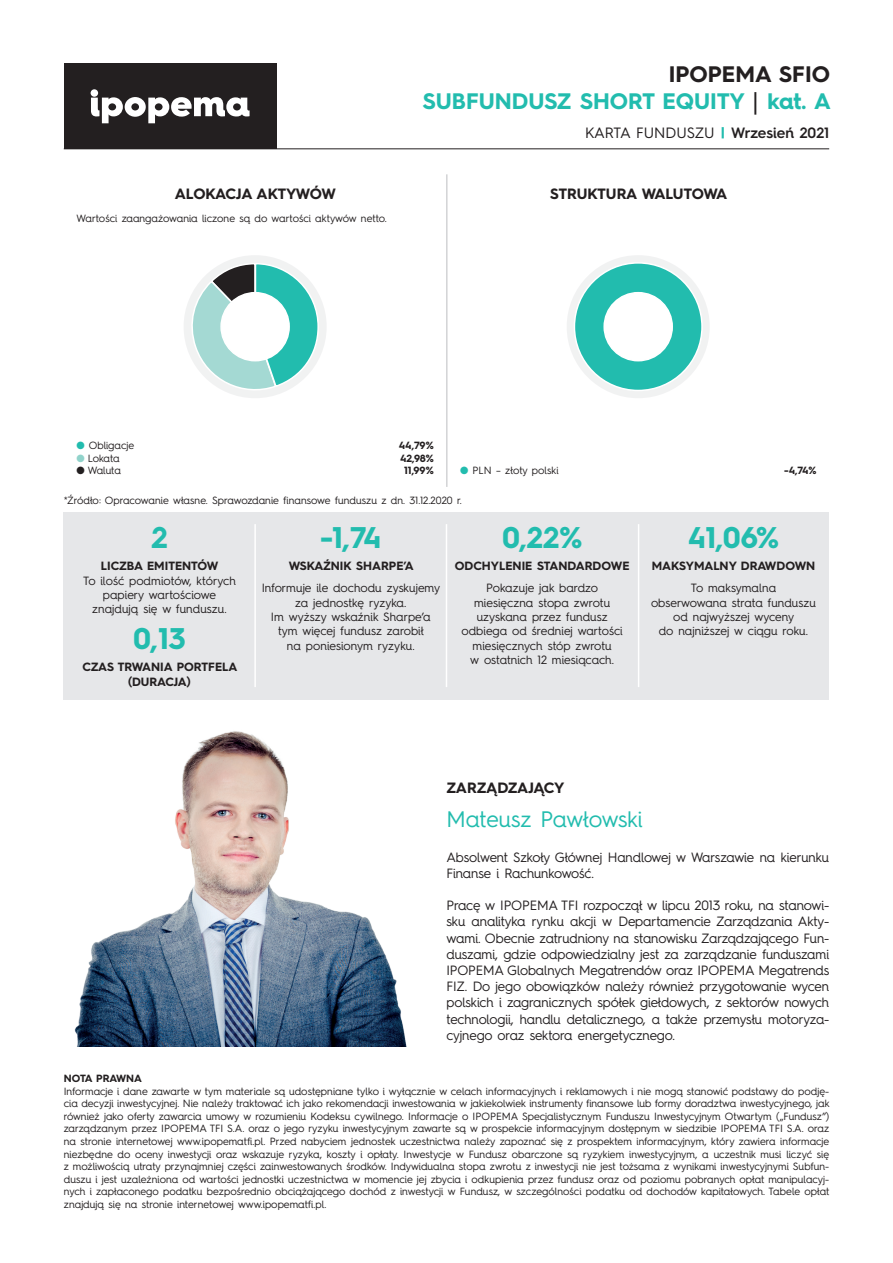
<style>
.page{position:relative;width:893px;height:1263px;background:#fff}
.page>*{position:absolute;margin:0;border:0;box-sizing:border-box;transform-origin:0 0}
.t1{font:700 30px "Hurme Geometric Sans 4";color:#22bcae}
.t2{font:700 22.5px/27px "Hurme Geometric Sans 4";color:#22bcae;text-align:right}
.t3{font:22.5px "Hurme Geometric Sans 4";letter-spacing:-.005em;color:#22bcae}
.t4{font:700 15px "Hurme Geometric Sans 4";letter-spacing:-.02em;color:#231f20}
.t5{font:15px "Hurme Geometric Sans 4";letter-spacing:-.005em;color:#231f20}
.t6{font:13.5px/16.2px "Hurme Geometric Sans 4";letter-spacing:-.01em;color:#231f20}
.t7{font:12px/14.4px "Hurme Geometric Sans 4";color:#231f20;text-align:center}
.t8{font:700 12px/14.4px "Hurme Geometric Sans 4";color:#231f20;text-align:center}
.t9{font:10.5px/12.6px "Hurme Geometric Sans 4";color:#231f20;text-align:justify}
.t10{font:700 10.5px/12.6px "Hurme Geometric Sans 4";color:#231f20;text-align:center}
.s1{color:#231f20}
.s2{font-family:"Minion Pro";color:#231f20}
.s3{font-weight:700;color:#22bcae}
.s4{font-weight:600}
.s5{color:#22bcae}
.s6{color:#91d3cb}
</style>
<div class="page">
<img style="left:74px;top:731px;width:333px;height:315px">
<hr style="left:64px;top:148px;width:765px;height:1px;background:#231f20">
<div style="left:64px;top:64px;width:212px;height:85px;background:#231f20"></div>
<svg style="left:91px;top:89px;width:159px;height:34px"></svg>
<div style="left:64px;top:512px;width:765px;height:187px;background:#e6e7e9"></div>
<hr style="left:254px;top:524px;width:2px;height:163px;background:#fff">
<hr style="left:446px;top:524px;width:1px;height:163px;background:#fff">
<hr style="left:638px;top:524px;width:1px;height:163px;background:#fff">
<hr style="left:446px;top:174px;width:1px;height:313px;background:#bcbdc0">
<div style="left:567px;top:255px;width:143px;height:143px;background:#f1f2f2;border-radius:50%"></div>
<div style="left:574px;top:263px;width:128px;height:127px;background:#22bcae;border-radius:50%"></div>
<div style="left:604px;top:293px;width:68px;height:68px;background:#fff;border-radius:50%"></div>
<div style="left:603px;top:292px;width:70px;height:69px;border:2px solid #fff;border-radius:50%"></div>
<div style="left:184px;top:255px;width:143px;height:143px;background:#f1f2f2;border-radius:50%"></div>
<svg style="left:186px;top:263px;width:133px;height:133px"></svg>
<div style="left:221px;top:293px;width:68px;height:68px;background:#fff;border-radius:50%"></div>
<div style="left:220px;top:292px;width:70px;height:69px;border:2px solid #fff;border-radius:50%"></div>
<h2 class="t2" style="left:423px;top:60px;width:409px"><span class="s1">IPOPEMA SFIO<br></span>SUBFUNDUSZ SHORT EQUITY <span class="s2">|</span> kat. A</h2>
<h3 class="t5" style="left:585px;top:122px;width:246px">KARTA FUNDUSZU <span class="s3">|</span> <span class="s4">Wrzesień 2021</span></h3>
<h3 class="t4" style="left:175px;top:183px;width:163px">ALOKACJA AKTYWÓW</h3>
<h3 class="t4" style="left:550px;top:183px;width:179px">STRUKTURA WALUTOWA</h3>
<p class="t9" style="left:77px;top:212px;width:312px">Wartości zaangażowania liczone są do wartości aktywów netto.</p>
<p class="t9" style="left:77px;top:439px;width:59px"><span class="s5">●</span> Obligacje</p>
<p class="t9" style="left:77px;top:451px;width:45px"><span class="s6">●</span> Lokata</p>
<p class="t9" style="left:77px;top:464px;width:46px">● Waluta</p>
<p class="t10" style="left:399px;top:439px;width:36px">44,79%<br>42,98%<br>11,99%</p>
<p class="t9" style="left:460px;top:464px;width:100px"><span class="s5">●</span> PLN – złoty polski</p>
<p class="t10" style="left:784px;top:464px;width:34px">-4,74%</p>
<p class="t9" style="left:64px;top:493px;width:400px">*Źródło: Opracowanie własne. Sprawozdanie finansowe funduszu z dn. 31.12.2020 r.</p>
<h1 class="t1" style="left:151px;top:517px;width:18px">2</h1>
<p class="t8" style="left:101px;top:559px;width:119px">LICZBA EMITENTÓW</p>
<p class="t7" style="left:83px;top:573px;width:154px">To ilość podmiotów, których papiery wartościowe znajdują się w funduszu.</p>
<h1 class="t1" style="left:133px;top:618px;width:54px">0,13</h1>
<p class="t8" style="left:82px;top:660px;width:156px">CZAS TRWANIA PORTFELA (DURACJA)</p>
<h1 class="t1" style="left:320px;top:517px;width:63px">-1,74</h1>
<p class="t8" style="left:289px;top:559px;width:127px">WSKAŹNIK SHARPE’A</p>
<p class="t7" style="left:262px;top:580px;width:180px">Informuje ile dochodu zyskujemy za jednostkę ryzyka.<br>Im wyższy wskaźnik Sharpe’a tym więcej fundusz zarobił<br>na poniesionym ryzyku.</p>
<h1 class="t1" style="left:502px;top:517px;width:82px">0,22%</h1>
<p class="t8" style="left:455px;top:559px;width:176px">ODCHYLENIE STANDARDOWE</p>
<p class="t7" style="left:461px;top:580px;width:163px">Pokazuje jak bardzo miesięczna stopa zwrotu uzyskana przez fundusz odbiega od średniej wartości miesięcznych stóp zwrotu<br>w ostatnich 12 miesiącach.</p>
<h1 class="t1" style="left:688px;top:517px;width:93px">41,06%</h1>
<p class="t8" style="left:652px;top:559px;width:165px">MAKSYMALNY DRAWDOWN</p>
<p class="t7" style="left:651px;top:580px;width:167px">To maksymalna<br>obserwowana strata funduszu od najwyższej wyceny<br>do najniższej w ciągu roku.</p>
<h3 class="t4" style="left:446px;top:777px;width:120px">ZARZĄDZAJĄCY</h3>
<h2 class="t3" style="left:446px;top:804px;width:198px">Mateusz Pawłowski</h2>
<p class="t6" style="left:446px;top:848px;width:384px">Absolwent Szkoły Głównej Handlowej w Warszawie na kierunku<br>Finanse i Rachunkowość.</p>
<p class="t6" style="left:446px;top:897px;width:384px;text-align:justify">Pracę w IPOPEMA TFI rozpoczął w lipcu 2013 roku, na stanowi&shy;sku analityka rynku akcji w Departamencie Zarządzania Akty&shy;wami. Obecnie zatrudniony na stanowisku Zarządzającego Fun&shy;duszami, gdzie odpowiedzialny jest za zarządzanie funduszami IPOPEMA Globalnych Megatrendów oraz IPOPEMA Megatrends FIZ. Do jego obowiązków należy również przygotowanie wycen polskich i zagranicznych spółek giełdowych, z sektorów nowych technologii, handlu detalicznego, a także przemysłu motoryza&shy;cyjnego oraz sektora energetycznego.</p>
<p class="t10" style="left:64px;top:1072px;width:80px">NOTA PRAWNA</p>
<p class="t9" style="left:64px;top:1084px;width:767px">Informacje i dane zawarte w tym materiale są udostępniane tylko i wyłącznie w celach informacyjnych i reklamowych i nie mogą stanowić podstawy do podję&shy;cia decyzji inwestycyjnej. Nie należy traktować ich jako rekomendacji inwestowania w jakiekolwiek instrumenty finansowe lub formy doradztwa inwestycyjnego, jak również jako oferty zawarcia umowy w rozumieniu Kodeksu cywilnego. Informacje o IPOPEMA Specjalistycznym Funduszu Inwestycyjnym Otwartym („Fundusz”) zarządzanym przez IPOPEMA TFI S.A. oraz o jego ryzyku inwestycyjnym zawarte są w prospekcie informacyjnym dostępnym w siedzibie IPOPEMA TFI S.A. oraz na stronie internetowej www.ipopematfi.pl. Przed nabyciem jednostek uczestnictwa należy zapoznać się z prospektem informacyjnym, który zawiera informacje niezbędne do oceny inwestycji oraz wskazuje ryzyka, koszty i opłaty. Inwestycje w Fundusz obarczone są ryzykiem inwestycyjnym, a uczestnik musi liczyć się z możliwością utraty przynajmniej części zainwestowanych środków. Indywidualna stopa zwrotu z inwestycji nie jest tożsama z wynikami inwestycyjnymi Subfun&shy;duszu i jest uzależniona od wartości jednostki uczestnictwa w momencie jej zbycia i odkupienia przez fundusz oraz od poziomu pobranych opłat manipulacyj&shy;nych i zapłaconego podatku bezpośrednio obciążającego dochód z inwestycji w Fundusz, w szczególności podatku od dochodów kapitałowych. Tabele opłat znajdują się na stronie internetowej www.ipopematfi.pl.</p>
</div>
